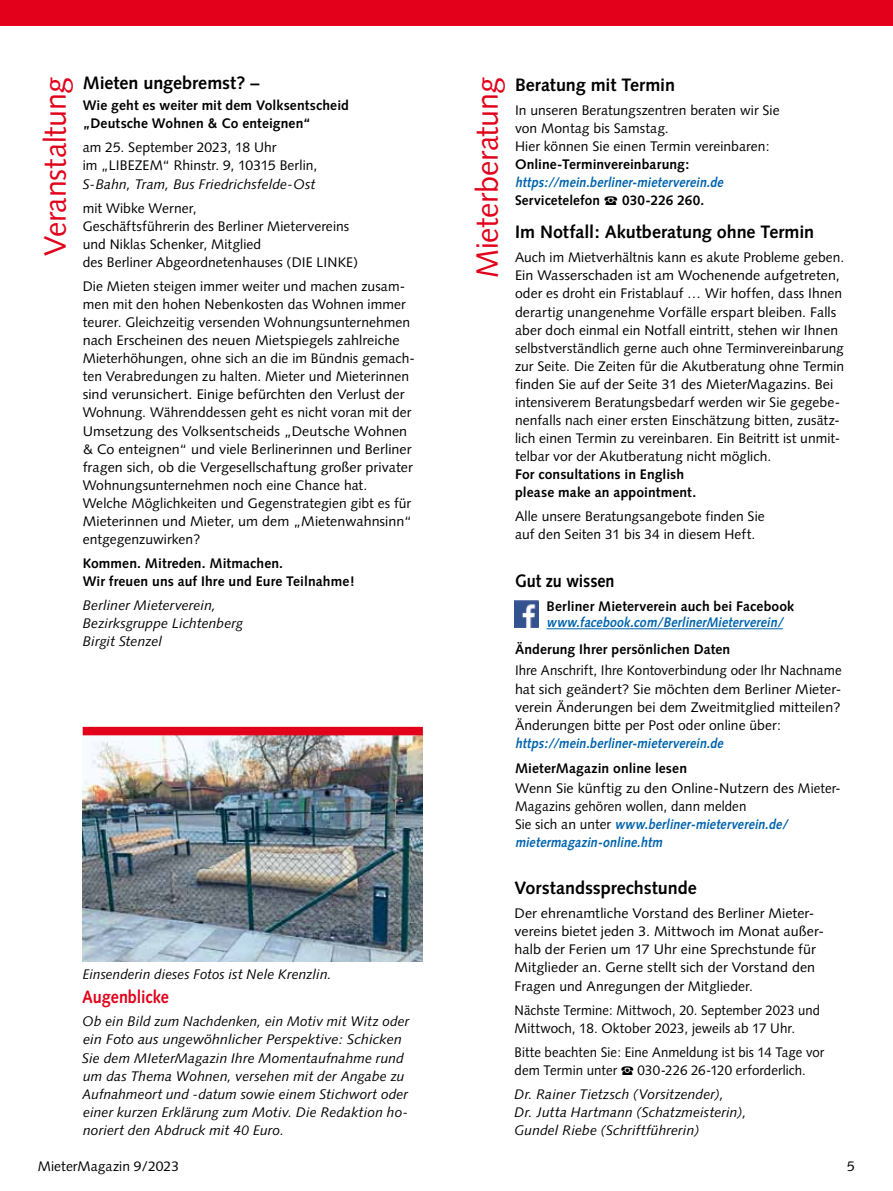
<style>
.page{position:relative;width:893px;height:1191px;background:#fff}
.page>*{position:absolute;margin:0;border:0;box-sizing:border-box;transform-origin:0 0}
.t1{font:30.75px "Syntax";letter-spacing:-.01em;color:#e2001a}
.t2{font:700 18px "Syntax";color:#000}
.t3{font:700 18px "Syntax";color:#000;scale:.9 1}
.t4{font:700 18px "Syntax";letter-spacing:-.005em;color:#e2001a;scale:.9 1}
.t5{font:13.8px/18px "Syntax";letter-spacing:.005em;color:#000}
.t6{font:italic 13.8px/18px "Syntax";letter-spacing:.005em;color:#000}
.t7{font:700 13.8px/18px "Syntax";letter-spacing:.01em;color:#000}
.t8{font:13.8px/18px "Syntax";letter-spacing:.005em;color:#000;text-align:justify;scale:.96 1}
.t9{font:italic 700 13.8px/18px "Syntax";color:#0064ad;scale:.9 1}
.t10{font:13.8px/18px "Syntax";letter-spacing:.005em;color:#000;scale:.95 1}
.t11{font:13.8px/18px "Syntax";letter-spacing:.005em;color:#000;scale:.94 1}
.s1{font-style:normal;color:#000}
.s2{font-family:"European Pi Three";font-weight:400;font-style:normal;color:#000}
.s3{font-weight:700;font-style:italic;color:#0064ad}
.s4{font-family:"European Pi Three"}
</style>
<div class="page">
<div style="left:0;top:0;width:893px;height:26px;background:#e2001a"></div>
<hr style="left:547px;top:628px;width:236px;height:1px;background:#0064ad">
<img style="left:514px;top:600px;width:25px;height:27px">
<img style="left:83px;top:735px;width:340px;height:226px">
<div style="left:83px;top:727px;width:340px;height:8px;background:#e2001a"></div>
<h1 class="t1" style="left:37px;top:256px;width:180px;rotate:-90deg">Veranstaltung</h1>
<h2 class="t2" style="left:83px;top:73px;width:178px">Mieten ungebremst? –</h2>
<p class="t7" style="left:83px;top:97px;width:268px">Wie geht es weiter mit dem Volksentscheid „Deutsche Wohnen &amp; Co enteignen“</p>
<p class="t5" style="left:83px;top:139px;width:236px">am 25. September 2023, 18 Uhr<br>im „LIBEZEM“ Rhinstr. 9, 10315 Berlin,</p>
<p class="t6" style="left:83px;top:175px;width:234px">S-Bahn, Tram, Bus Friedrichsfelde-Ost</p>
<p class="t5" style="left:83px;top:199px;width:277px">mit Wibke Werner,<br>Geschäftsführerin des Berliner Mietervereins und Niklas Schenker, Mitglied<br>des Berliner Abgeordnetenhauses (DIE LINKE)</p>
<p class="t5" style="left:83px;top:277px;width:334px">Die Mieten steigen immer weiter und machen zusam&shy;men mit den hohen Nebenkosten das Wohnen immer teurer. Gleichzeitig versenden Wohnungsunternehmen nach Erscheinen des neuen Mietspiegels zahlreiche Mieterhöhungen, ohne sich an die im Bündnis gemach&shy;ten Verabredungen zu halten. Mieter und Mieterinnen sind verunsichert. Einige befürchten den Verlust der Wohnung. Währenddessen geht es nicht voran mit der Umsetzung des Volksentscheids „Deutsche Wohnen &amp; Co enteignen“ und viele Berlinerinnen und Berliner fragen sich, ob die Vergesellschaftung großer privater Wohnungsunternehmen noch eine Chance hat.<br>Welche Möglichkeiten und Gegenstrategien gibt es für Mieterinnen und Mieter, um dem „Mietenwahnsinn“ entgegenzuwirken?</p>
<p class="t7" style="left:83px;top:554px;width:274px">Kommen. Mitreden. Mitmachen.<br>Wir freuen uns auf Ihre und Eure Teilnahme!</p>
<p class="t6" style="left:83px;top:596px;width:162px">Berliner Mieterverein,<br>Bezirksgruppe Lichtenberg<br>Birgit Stenzel</p>
<p class="t6" style="left:83px;top:965px;width:251px">Einsenderin dieses Fotos ist Nele Krenzlin.</p>
<h2 class="t4" style="left:82px;top:986px;width:98px">Augenblicke</h2>
<p class="t6" style="left:82px;top:1012px;width:329px">Ob ein Bild zum Nach denken, ein Motiv mit Witz oder ein Foto aus ungewöhnlicher Per spektive: Schicken Sie dem MIeterMagazin Ihre Momentaufnahme rund um das Thema Wohnen, versehen mit der Angabe zu Aufnahmeort und -datum sowie einem Stichwort oder einer kurzen Erklärung zum Motiv. Die Redaktion ho&shy;noriert den Abdruck mit 40 Euro.</p>
<h1 class="t1" style="left:469px;top:278px;width:202px;rotate:-90deg">Mieterberatung</h1>
<h2 class="t2" style="left:515px;top:74px;width:162px">Beratung mit Termin</h2>
<p class="t5" style="left:515px;top:101px;width:266px">In unseren Beratungszentren beraten wir Sie von Montag bis Samstag.<br>Hier können Sie einen Termin vereinbaren:</p>
<p class="t7" style="left:515px;top:155px;width:176px">Online-Terminvereinbarung:</p>
<p class="t9" style="left:515px;top:173px;width:236px">https://mein.berliner-mieterverein.de<br><span class="s1">Servicetelefon</span> <span class="s2">S</span> <span class="s1">030-226 260.</span></p>
<h2 class="t2" style="left:515px;top:222px;width:301px">Im Notfall: Akutberatung ohne Termin</h2>
<p class="t5" style="left:515px;top:248px;width:331px">Auch im Mietverhältnis kann es akute Probleme geben.<br>Ein Wasserschaden ist am Wochenende aufgetreten, oder es droht ein Fristablauf … Wir hoffen, dass Ihnen derartig unangenehme Vorfälle erspart bleiben. Falls aber doch einmal ein Notfall eintritt, stehen wir Ihnen selbstverständlich gerne auch ohne Terminvereinbarung zur Seite. Die Zeiten für die Akutberatung ohne Termin finden Sie auf der Seite 31 des MieterMagazins. Bei intensiverem Beratungsbedarf werden wir Sie gegebe&shy;nenfalls nach einer ersten Einschätzung bitten, zusätz&shy;lich einen Termin zu vereinbaren. Ein Beitritt ist unmit&shy;telbar vor der Akutberatung nicht möglich.</p>
<p class="t7" style="left:515px;top:465px;width:183px">For consultations in English please make an appointment.</p>
<p class="t5" style="left:515px;top:507px;width:251px">Alle unsere Beratungsangebote finden Sie auf den Seiten 31 bis 34 in diesem Heft.</p>
<h2 class="t3" style="left:515px;top:570px;width:112px">Gut zu wissen</h2>
<p class="t7" style="left:547px;top:597px;width:249px">Berliner Mieterverein auch bei Facebook</p>
<p class="t9" style="left:547px;top:614px;width:267px">www.facebook.com/BerlinerMieterverein/</p>
<p class="t7" style="left:515px;top:641px;width:217px">Änderung Ihrer persönlichen Daten</p>
<p class="t8" style="left:515px;top:662px;width:342px">Ihre Anschrift, Ihre Kontoverbindung oder Ihr Nachname hat sich geändert? Sie möchten dem Berliner Mieter&shy;verein Änderungen bei dem Zweitmitglied mitteilen?<br>Änderungen bitte per Post oder online über:</p>
<p class="t9" style="left:515px;top:734px;width:236px">https://mein.berliner-mieterverein.de</p>
<p class="t7" style="left:515px;top:759px;width:174px">MieterMagazin online lesen</p>
<p class="t5" style="left:515px;top:779px;width:327px">Wenn Sie künftig zu den Online-Nutzern des Mieter-Maga zins gehören wollen, dann melden<br>S i e s i c h a n u n t e r <span class="s3">www.berliner-mieterverein.de/ mietermagazin-online.htm</span></p>
<h2 class="t2" style="left:514px;top:877px;width:184px">Vorstandssprechstunde</h2>
<p class="t5" style="left:514px;top:904px;width:311px">Der ehrenamtliche Vorstand des Berliner Mie ter&shy;vereins bietet jeden 3. Mittwoch im Monat außer&shy;halb der Ferien um 17 Uhr eine Sprechstunde für Mitglieder an. Gerne stellt sich der Vorstand den Fragen und An regungen der Mitglieder.</p>
<p class="t11" style="left:514px;top:1001px;width:327px">Nächste Termine: Mittwoch, 20. September 2023 und<br>Mittwoch, 18. Oktober 2023, jeweils ab 17 Uhr.</p>
<p class="t10" style="left:514px;top:1043px;width:328px">Bitte beachten Sie: Eine Anmeldung ist bis 14 Tage vor dem Termin unter <span class="s4">S</span> 030-226 26-120 erforderlich.</p>
<p class="t6" style="left:514px;top:1085px;width:234px">Dr. Rainer Tietzsch (Vorsitzender),<br>Dr. Jutta Hartmann (Schatzmeisterin),<br>Gundel Riebe (Schriftführerin)</p>
<p class="t5" style="left:38px;top:1157px;width:143px">MieterMagazin 9/2023</p>
<p class="t5" style="left:847px;top:1157px;width:9px">5</p>
</div>
